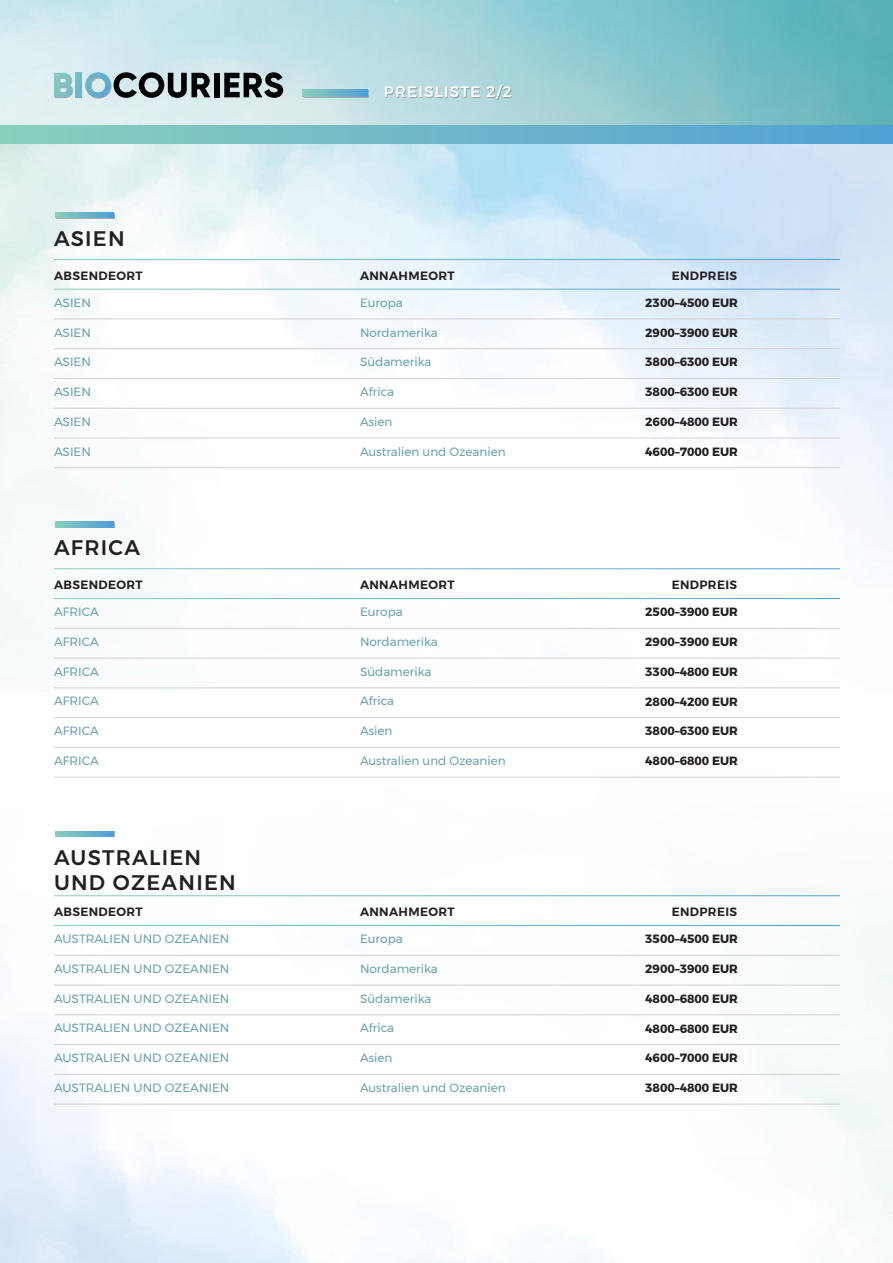
<style>
.page{position:relative;width:893px;height:1263px;background:#fff}
.page>*{position:absolute;margin:0;border:0;box-sizing:border-box;transform-origin:0 0}
.t1{font:500 21px/25.2px "Montserrat";letter-spacing:.06em;color:#231f20}
.t2{font:500 15px "Montserrat";letter-spacing:.08em;color:#fff}
.t3{font:12px "Montserrat";color:#6da2ad}
.t4{font:700 12px "Montserrat";color:#231f20}
.t5{font:600 12px "Montserrat";letter-spacing:.03em;color:#231f20}
</style>
<div class="page">
<img style="left:0;top:0;width:893px;height:126px">
<img style="left:0;top:144px;width:893px;height:545px">
<div style="left:0;top:126px;width:893px;height:18px;background:linear-gradient(to right,#8bcebd,#51a0d5)"></div>
<div style="left:77px;top:74px;width:5px;height:24px;background:#6eb6c9"></div>
<svg style="left:54px;top:73px;width:19px;height:25px"></svg>
<div style="left:76px;top:73px;width:5px;height:24px;background:#72bac7"></div>
<svg style="left:85px;top:72px;width:125px;height:27px;background:#7b8c91"></svg>
<div style="left:214px;top:73px;width:5px;height:24px;background:#000"></div>
<svg style="left:224px;top:72px;width:59px;height:26px;background:#576061"></svg>
<div style="left:304px;top:90px;width:64px;height:7px;background:#4a9ed6"></div>
<svg style="left:303px;top:89px;width:64px;height:8px"></svg>
<div style="left:386px;top:86px;width:126px;height:14px;background:#6f7070;opacity:.64"></div>
<svg style="left:55px;top:213px;width:59px;height:5px"></svg>
<hr style="left:54px;top:319px;width:300px;height:1px;background:#d1d0d0">
<hr style="left:354px;top:319px;width:281px;height:1px;background:#d1d0d0">
<hr style="left:635px;top:319px;width:205px;height:1px;background:#d1d0d0">
<hr style="left:54px;top:348px;width:300px;height:1px;background:#d1d0d0">
<hr style="left:354px;top:348px;width:281px;height:1px;background:#d1d0d0">
<hr style="left:635px;top:348px;width:205px;height:1px;background:#d1d0d0">
<hr style="left:54px;top:378px;width:300px;height:1px;background:#d1d0d0">
<hr style="left:354px;top:378px;width:281px;height:1px;background:#d1d0d0">
<hr style="left:635px;top:378px;width:205px;height:1px;background:#d1d0d0">
<hr style="left:54px;top:408px;width:300px;height:1px;background:#d1d0d0">
<hr style="left:354px;top:408px;width:281px;height:1px;background:#d1d0d0">
<hr style="left:635px;top:408px;width:205px;height:1px;background:#d1d0d0">
<hr style="left:54px;top:438px;width:300px;height:1px;background:#d1d0d0">
<hr style="left:354px;top:438px;width:281px;height:1px;background:#d1d0d0">
<hr style="left:635px;top:438px;width:205px;height:1px;background:#d1d0d0">
<hr style="left:54px;top:467px;width:300px;height:1px;background:#d1d0d0">
<hr style="left:354px;top:467px;width:281px;height:1px;background:#d1d0d0">
<hr style="left:635px;top:467px;width:205px;height:1px;background:#d1d0d0">
<hr style="left:54px;top:259px;width:300px;height:1px;background:#fff">
<hr style="left:354px;top:259px;width:281px;height:1px;background:#fff">
<hr style="left:635px;top:259px;width:205px;height:1px;background:#fff">
<hr style="left:54px;top:289px;width:300px;height:1px;background:#fff">
<hr style="left:354px;top:289px;width:281px;height:1px;background:#fff">
<hr style="left:635px;top:289px;width:205px;height:1px;background:#fff">
<svg style="left:56px;top:527px;width:58px;height:1px"></svg>
<svg style="left:55px;top:522px;width:59px;height:5px"></svg>
<hr style="left:54px;top:628px;width:300px;height:1px;background:#d1d0d0">
<hr style="left:354px;top:628px;width:281px;height:1px;background:#d1d0d0">
<hr style="left:635px;top:628px;width:205px;height:1px;background:#d1d0d0">
<hr style="left:54px;top:658px;width:300px;height:1px;background:#d1d0d0">
<hr style="left:354px;top:658px;width:281px;height:1px;background:#d1d0d0">
<hr style="left:635px;top:658px;width:205px;height:1px;background:#d1d0d0">
<hr style="left:54px;top:687px;width:300px;height:1px;background:#d1d0d0">
<hr style="left:354px;top:687px;width:281px;height:1px;background:#d1d0d0">
<hr style="left:635px;top:687px;width:205px;height:1px;background:#d1d0d0">
<hr style="left:54px;top:717px;width:300px;height:1px;background:#d1d0d0">
<hr style="left:354px;top:717px;width:281px;height:1px;background:#d1d0d0">
<hr style="left:635px;top:717px;width:205px;height:1px;background:#d1d0d0">
<hr style="left:54px;top:747px;width:300px;height:1px;background:#d1d0d0">
<hr style="left:354px;top:747px;width:281px;height:1px;background:#d1d0d0">
<hr style="left:635px;top:747px;width:205px;height:1px;background:#d1d0d0">
<hr style="left:54px;top:777px;width:300px;height:1px;background:#d1d0d0">
<hr style="left:354px;top:777px;width:281px;height:1px;background:#d1d0d0">
<hr style="left:635px;top:777px;width:205px;height:1px;background:#d1d0d0">
<hr style="left:54px;top:568px;width:300px;height:1px;background:#fff">
<hr style="left:354px;top:568px;width:281px;height:1px;background:#fff">
<hr style="left:635px;top:568px;width:205px;height:1px;background:#fff">
<hr style="left:54px;top:598px;width:300px;height:1px;background:#fff">
<hr style="left:354px;top:598px;width:281px;height:1px;background:#fff">
<hr style="left:635px;top:598px;width:205px;height:1px;background:#fff">
<svg style="left:56px;top:836px;width:58px;height:1px"></svg>
<svg style="left:55px;top:831px;width:59px;height:5px"></svg>
<hr style="left:54px;top:955px;width:300px;height:1px;background:#d1d0d0">
<hr style="left:354px;top:955px;width:281px;height:1px;background:#d1d0d0">
<hr style="left:635px;top:955px;width:205px;height:1px;background:#d1d0d0">
<hr style="left:54px;top:985px;width:300px;height:1px;background:#d1d0d0">
<hr style="left:354px;top:985px;width:281px;height:1px;background:#d1d0d0">
<hr style="left:635px;top:985px;width:205px;height:1px;background:#d1d0d0">
<hr style="left:54px;top:1014px;width:300px;height:1px;background:#d1d0d0">
<hr style="left:354px;top:1014px;width:281px;height:1px;background:#d1d0d0">
<hr style="left:635px;top:1014px;width:205px;height:1px;background:#d1d0d0">
<hr style="left:54px;top:1044px;width:300px;height:1px;background:#d1d0d0">
<hr style="left:354px;top:1044px;width:281px;height:1px;background:#d1d0d0">
<hr style="left:635px;top:1044px;width:205px;height:1px;background:#d1d0d0">
<hr style="left:54px;top:1074px;width:300px;height:1px;background:#d1d0d0">
<hr style="left:354px;top:1074px;width:281px;height:1px;background:#d1d0d0">
<hr style="left:635px;top:1074px;width:205px;height:1px;background:#d1d0d0">
<hr style="left:54px;top:1104px;width:300px;height:1px;background:#d1d0d0">
<hr style="left:354px;top:1104px;width:281px;height:1px;background:#d1d0d0">
<hr style="left:635px;top:1104px;width:205px;height:1px;background:#d1d0d0">
<p class="t2" style="left:384px;top:80px;width:129px">PREISLISTE 2/2</p>
<p class="t1" style="left:54px;top:226px;width:72px">ASIEN</p>
<p class="t5" style="left:54px;top:266px;width:90px">ABSENDEORT</p>
<p class="t5" style="left:360px;top:266px;width:96px">ANNAHMEORT</p>
<p class="t5" style="left:672px;top:266px;width:67px">ENDPREIS</p>
<p class="t3" style="left:54px;top:293px;width:38px">ASIEN</p>
<p class="t3" style="left:360px;top:293px;width:44px">Europa</p>
<p class="t4" style="left:645px;top:295px;width:94px">2300–4500 EUR</p>
<p class="t3" style="left:54px;top:323px;width:38px">ASIEN</p>
<p class="t3" style="left:360px;top:323px;width:79px">Nordamerika</p>
<p class="t4" style="left:645px;top:325px;width:94px">2900–3900 EUR</p>
<p class="t3" style="left:54px;top:353px;width:38px">ASIEN</p>
<p class="t3" style="left:360px;top:353px;width:73px">Südamerika</p>
<p class="t4" style="left:645px;top:355px;width:94px">3800–6300 EUR</p>
<p class="t3" style="left:54px;top:383px;width:38px">ASIEN</p>
<p class="t3" style="left:360px;top:383px;width:36px">Africa</p>
<p class="t4" style="left:645px;top:384px;width:94px">3800–6300 EUR</p>
<p class="t3" style="left:54px;top:412px;width:38px">ASIEN</p>
<p class="t3" style="left:360px;top:412px;width:34px">Asien</p>
<p class="t4" style="left:645px;top:414px;width:94px">2600–4800 EUR</p>
<p class="t3" style="left:54px;top:442px;width:38px">ASIEN</p>
<p class="t3" style="left:360px;top:442px;width:147px">Australien und Ozeanien</p>
<p class="t4" style="left:645px;top:444px;width:94px">4600–7000 EUR</p>
<p class="t1" style="left:54px;top:535px;width:88px">AFRICA</p>
<p class="t5" style="left:54px;top:576px;width:90px">ABSENDEORT</p>
<p class="t5" style="left:360px;top:576px;width:96px">ANNAHMEORT</p>
<p class="t5" style="left:672px;top:576px;width:67px">ENDPREIS</p>
<p class="t3" style="left:54px;top:603px;width:46px">AFRICA</p>
<p class="t3" style="left:360px;top:603px;width:44px">Europa</p>
<p class="t4" style="left:645px;top:605px;width:94px">2500–3900 EUR</p>
<p class="t3" style="left:54px;top:632px;width:46px">AFRICA</p>
<p class="t3" style="left:360px;top:632px;width:79px">Nordamerika</p>
<p class="t4" style="left:645px;top:634px;width:94px">2900–3900 EUR</p>
<p class="t3" style="left:54px;top:662px;width:46px">AFRICA</p>
<p class="t3" style="left:360px;top:662px;width:73px">Südamerika</p>
<p class="t4" style="left:645px;top:664px;width:94px">3300–4800 EUR</p>
<p class="t3" style="left:54px;top:692px;width:46px">AFRICA</p>
<p class="t3" style="left:360px;top:692px;width:36px">Africa</p>
<p class="t4" style="left:645px;top:694px;width:94px">2800–4200 EUR</p>
<p class="t3" style="left:54px;top:722px;width:46px">AFRICA</p>
<p class="t3" style="left:360px;top:722px;width:34px">Asien</p>
<p class="t4" style="left:645px;top:724px;width:94px">3800–6300 EUR</p>
<p class="t3" style="left:54px;top:751px;width:46px">AFRICA</p>
<p class="t3" style="left:360px;top:751px;width:147px">Australien und Ozeanien</p>
<p class="t4" style="left:645px;top:753px;width:94px">4800–6800 EUR</p>
<p class="t1" style="left:54px;top:844px;width:183px">AUSTRALIEN<br>UND OZEANIEN</p>
<p class="t5" style="left:54px;top:903px;width:90px">ABSENDEORT</p>
<p class="t5" style="left:360px;top:903px;width:96px">ANNAHMEORT</p>
<p class="t5" style="left:672px;top:903px;width:67px">ENDPREIS</p>
<p class="t3" style="left:54px;top:930px;width:177px">AUSTRALIEN UND OZEANIEN</p>
<p class="t3" style="left:360px;top:930px;width:44px">Europa</p>
<p class="t4" style="left:645px;top:931px;width:94px">3500–4500 EUR</p>
<p class="t3" style="left:54px;top:959px;width:177px">AUSTRALIEN UND OZEANIEN</p>
<p class="t3" style="left:360px;top:959px;width:79px">Nordamerika</p>
<p class="t4" style="left:645px;top:961px;width:94px">2900–3900 EUR</p>
<p class="t3" style="left:54px;top:989px;width:177px">AUSTRALIEN UND OZEANIEN</p>
<p class="t3" style="left:360px;top:989px;width:73px">Südamerika</p>
<p class="t4" style="left:645px;top:991px;width:94px">4800–6800 EUR</p>
<p class="t3" style="left:54px;top:1019px;width:177px">AUSTRALIEN UND OZEANIEN</p>
<p class="t3" style="left:360px;top:1019px;width:36px">Africa</p>
<p class="t4" style="left:645px;top:1021px;width:94px">4800–6800 EUR</p>
<p class="t3" style="left:54px;top:1049px;width:177px">AUSTRALIEN UND OZEANIEN</p>
<p class="t3" style="left:360px;top:1049px;width:34px">Asien</p>
<p class="t4" style="left:645px;top:1051px;width:94px">4600–7000 EUR</p>
<p class="t3" style="left:54px;top:1078px;width:177px">AUSTRALIEN UND OZEANIEN</p>
<p class="t3" style="left:360px;top:1078px;width:147px">Australien und Ozeanien</p>
<p class="t4" style="left:645px;top:1080px;width:94px">3800–4800 EUR</p>
</div>
